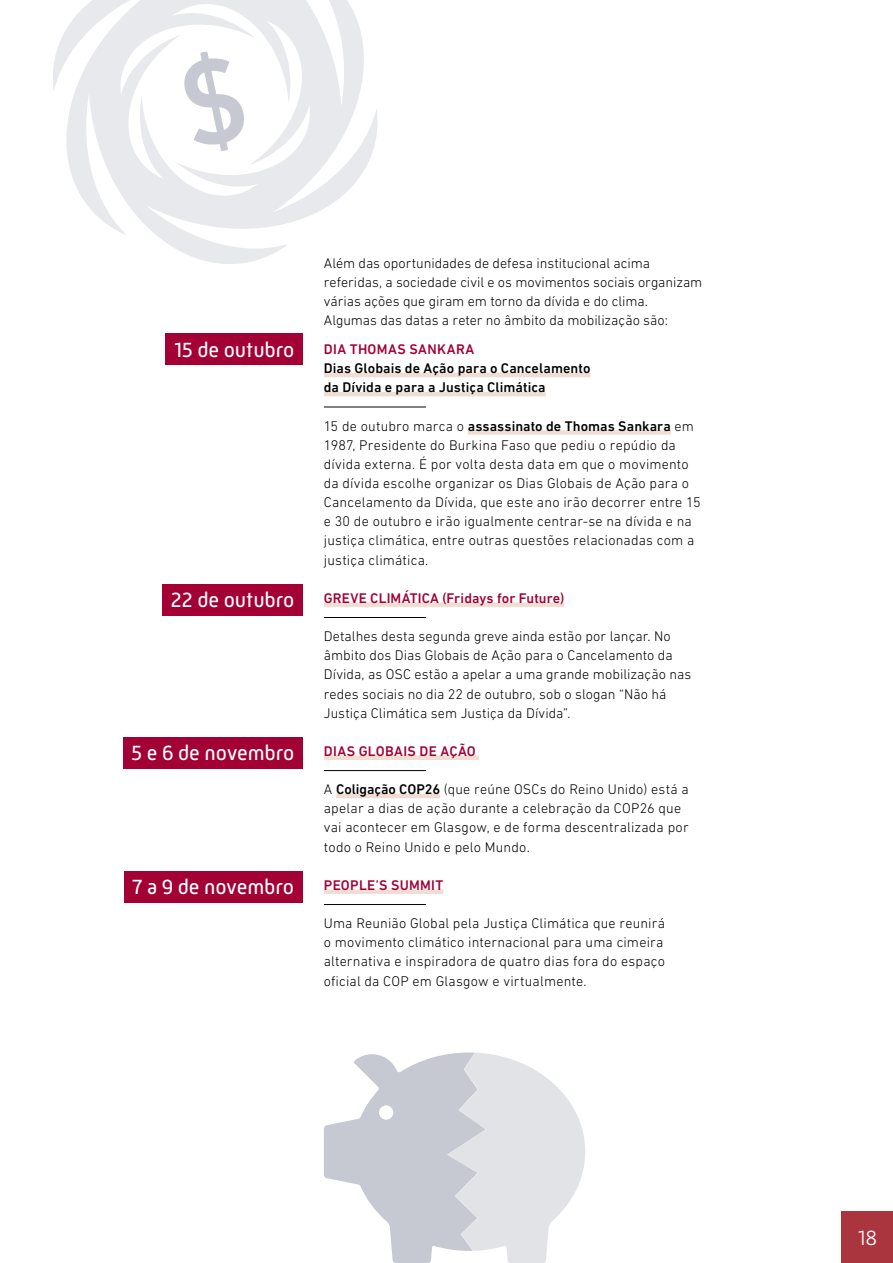
<style>
.page{position:relative;width:893px;height:1263px;background:#fff}
.page>*{position:absolute;margin:0;border:0;box-sizing:border-box;transform-origin:0 0}
.t1{font:21px "Mic 32 New";color:#fff}
.t2{font:300 21px "Mic 32 New";color:#fff}
.t3{font:300 14.25px/19.2px "DIN Next LT Pro";letter-spacing:.01em;color:#000}
.t4{font:500 14.25px "DIN Next LT Pro";letter-spacing:.02em;color:#a30035}
.t5{font:500 14.25px/19.2px "DIN Next LT Pro";letter-spacing:.005em;color:#000}
.s1{font-weight:500}
</style>
<div class="page">
<hr style="left:324px;top:373px;width:266px;height:4px;background:#f0ded4">
<hr style="left:324px;top:392px;width:222px;height:4px;background:#f0ded4">
<hr style="left:324px;top:407px;width:102px;height:1px;background:#000">
<div style="left:468px;top:430px;width:203px;height:5px;background:#f0ded4"></div>
<div style="left:324px;top:602px;width:240px;height:5px;background:#f0ded4"></div>
<hr style="left:324px;top:617px;width:102px;height:1px;background:#000">
<div style="left:324px;top:755px;width:155px;height:5px;background:#f0ded4"></div>
<hr style="left:324px;top:770px;width:102px;height:1px;background:#000">
<hr style="left:336px;top:794px;width:104px;height:4px;background:#f0ded4">
<div style="left:324px;top:889px;width:119px;height:5px;background:#f0ded4"></div>
<hr style="left:324px;top:904px;width:102px;height:1px;background:#000">
<div style="left:166px;top:334px;width:137px;height:31px;background:#a30035"></div>
<div style="left:162px;top:584px;width:141px;height:31px;background:#a30035"></div>
<div style="left:123px;top:737px;width:180px;height:31px;background:#a30035"></div>
<div style="left:124px;top:871px;width:179px;height:31px;background:#a30035"></div>
<div style="left:842px;top:1212px;width:51px;height:51px;background:#aa353f"></div>
<svg style="left:53px;top:0;width:325px;height:264px"></svg>
<svg style="left:182px;top:51px;width:64px;height:100px"></svg>
<svg style="left:324px;top:1052px;width:261px;height:211px"></svg>
<h1 class="t1" style="left:174px;top:337px;width:122px">15 de outubro</h1>
<h1 class="t1" style="left:171px;top:588px;width:125px">22 de outubro</h1>
<h1 class="t1" style="left:132px;top:741px;width:164px">5 e 6 de novembro</h1>
<h1 class="t1" style="left:132px;top:875px;width:163px">7 a 9 de novembro</h1>
<p class="t3" style="left:324px;top:253px;width:380px">Além das oportunidades de defesa institucional acima referidas, a sociedade civil e os movimentos sociais organizam várias ações que giram em torno da dívida e do clima.<br>Algumas das datas a reter no âmbito da mobilização são:</p>
<p class="t4" style="left:324px;top:341px;width:152px">DIA THOMAS SANKARA</p>
<p class="t5" style="left:324px;top:359px;width:268px">Dias Globais de Ação para o Cancelamento da Dívida e para a Justiça Climática</p>
<p class="t3" style="left:324px;top:416px;width:378px">15 de outubro marca o <span class="s1">assassinato de Thomas Sankara</span> em 1987, Presidente do Burkina Faso que pediu o repúdio da dívida externa. É por volta desta data em que o movimento da dívida escolhe organizar os Dias Globais de Ação para o Cancelamento da Dívida, que este ano irão decorrer entre 15 e 30 de outubro e irão igualmente centrar-se na dívida e na justiça climática, entre outras questões relacionadas com a justiça climática.</p>
<p class="t4" style="left:324px;top:590px;width:242px">GREVE CLIMÁTICA (Fridays for Future)</p>
<p class="t3" style="left:324px;top:626px;width:369px">Detalhes desta segunda greve ainda estão por lançar. No âmbito dos Dias Globais de Ação para o Cancelamento da Dívida, as OSC estão a apelar a uma grande mobilização nas redes sociais no dia 22 de outubro, sob o slogan “Não há Justiça Climática sem Justiça da Dívida”.</p>
<p class="t4" style="left:324px;top:743px;width:153px">DIAS GLOBAIS DE AÇÃO</p>
<p class="t3" style="left:324px;top:779px;width:366px">A <span class="s1">Coligação COP26</span> (que reúne OSCs do Reino Unido) está a apelar a dias de ação durante a celebração da COP26 que vai acontecer em Glasgow, e de forma descentralizada por todo o Reino Unido e pelo Mundo.</p>
<p class="t4" style="left:324px;top:877px;width:121px">PEOPLE’S SUMMIT</p>
<p class="t3" style="left:324px;top:913px;width:343px;text-align:justify">Uma Reunião Global pela Justiça Climática que reunirá o movimento climático internacional para uma cimeira alternativa e inspiradora de quatro dias fora do espaço oficial da COP em Glasgow e virtualmente.</p>
<h1 class="t2" style="left:858px;top:1225px;width:21px">18</h1>
</div>
